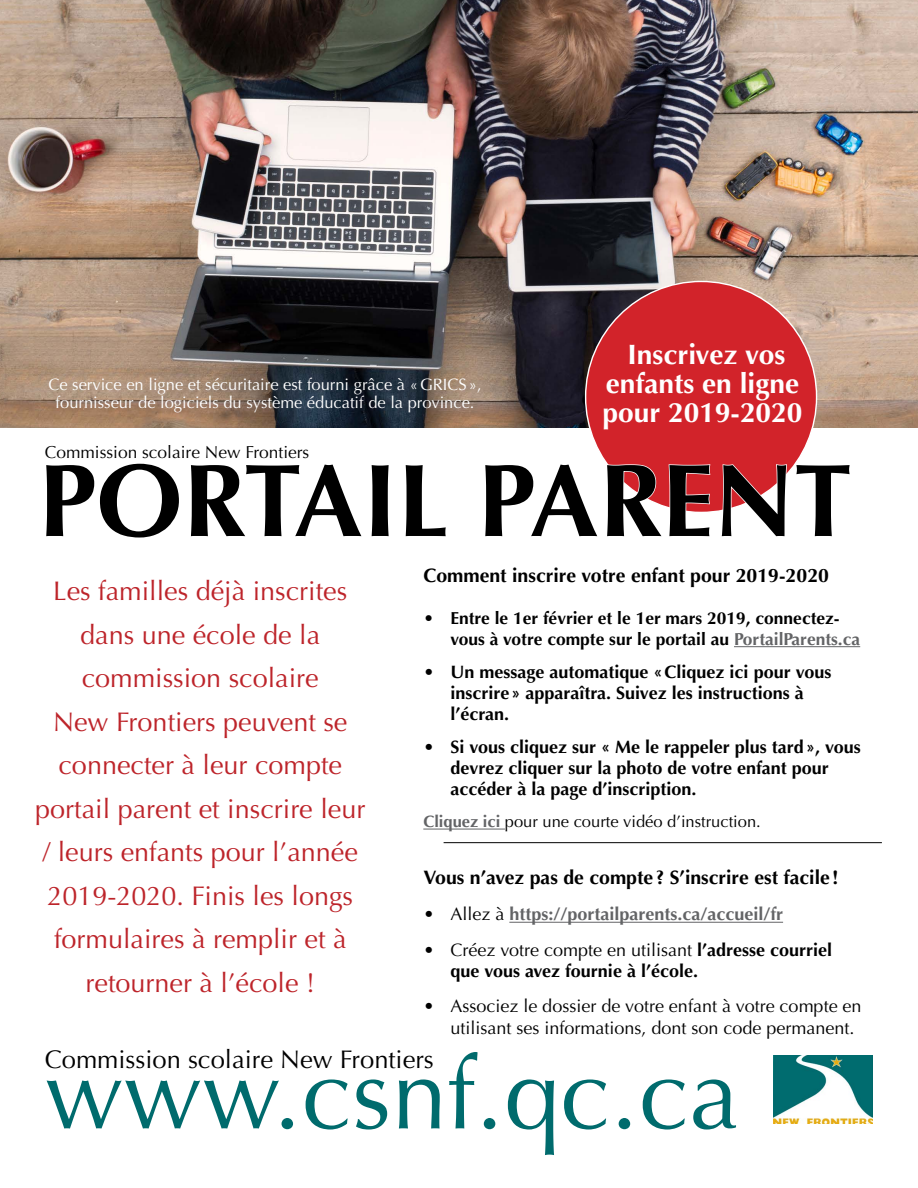
<style>
.page{position:relative;width:918px;height:1188px;background:#fff}
.page>*{position:absolute;margin:0;border:0;box-sizing:border-box;transform-origin:0 0}
.t1{font:700 103.5px "Optima";color:#000}
.t2{font:101.1px "Optima";color:#006b6d}
.t3{font:700 28.05px/29.2px "Optima";color:#fff;text-align:center}
.t4{font:27px/43.5px "Optima";color:#bd242a;text-align:center}
.t5{font:25.5px "Optima";color:#000}
.t6{font:700 19.5px "Optima";color:#000}
.t7{font:700 18px/21px "Optima";color:#000}
.t8{font:18px/21.6px "Optima";color:#000}
.t9{font:700 18px "Optima";color:#636466}
.t10{font:700 17.4px/21px "Optima";color:#000}
.t11{font:17.4px "Optima";color:#000}
.t12{font:16.5px/18px "Optima";color:#fff;text-align:center}
.t13{font:16.5px "Optima";color:#000}
.s1{color:#636466}
.s2{font-weight:700;color:#636466}
.s3{font-weight:400;color:#000}
.s4{font-weight:400}
</style>
<div class="page">
<img style="left:0;top:0;width:918px;height:427px">
<img style="left:773px;top:1056px;width:99px;height:68px">
<hr style="left:509px;top:922px;width:274px;height:1px;background:#636466">
<hr style="left:734px;top:646px;width:126px;height:1px;background:#636466">
<hr style="left:423px;top:829px;width:82px;height:1px;background:#636466">
<div style="left:586px;top:281px;width:231px;height:231px;background:#d2232a;border-radius:50%"></div>
<svg style="left:607px;top:463px;width:105px;height:49px"></svg>
<svg style="left:720px;top:464px;width:68px;height:47px"></svg>
<hr style="left:444px;top:842px;width:438px;height:1px;background:#000">
<h3 class="t3" style="left:603px;top:340px;width:202px">Inscrivez vos enfants en ligne pour 2019-2020</h3>
<h1 class="t1" style="left:39px;top:441px;width:814px">PORTAIL PARENT</h1>
<p class="t12" style="left:48px;top:375px;width:435px">Ce service en ligne et sécuritaire est fourni grâce à «GRICS », fournisseur de logiciels du système éducatif de la province.</p>
<p class="t11" style="left:45px;top:442px;width:266px">Commission scolaire New Frontiers</p>
<p class="t6" style="left:423px;top:564px;width:407px">Comment inscrire votre enfant pour 2019-2020</p>
<p class="t4" style="left:35px;top:570px;width:332px">Les familles déjà inscrites dans une école de la commission scolaire<br>New Frontiers peuvent se connecter à leur compte portail parent et inscrire leur / leurs enfants pour l’année<br>2019-2020. Finis les longs formulaires à remplir et à retourner à l’école !</p>
<p class="t10" style="left:450px;top:608px;width:411px;text-indent:-27px">• Entre le 1er février et le 1er mars 2019, connectez&shy;vous à votre compte sur le portail au <span class="s1">PortailParents.ca</span></p>
<p class="t7" style="left:450px;top:662px;width:383px;text-indent:-27px">• Un message automatique «Cliquez ici pour vous inscrire » apparaîtra. Suivez les instructions à l’écran.</p>
<p class="t7" style="left:450px;top:737px;width:412px;text-indent:-27px">• Si vous cliquez sur « Me le rappeler plus tard», vous devrez cliquer sur la photo de votre enfant pour accéder à la page d’inscription.</p>
<p class="t13" style="left:423px;top:812px;width:339px"><span class="s2">Cliquez ici</span> pour une courte vidéo d’instruction.</p>
<p class="t6" style="left:423px;top:866px;width:417px">Vous n’avez pas de compte ? S’inscrire est facile !</p>
<p class="t9" style="left:423px;top:904px;width:361px"><span class="s3">• Allez à</span> https://portailparents.ca/accueil/fr</p>
<p class="t7" style="left:450px;top:939px;width:383px;line-height:21.6px;text-indent:-27px"><span class="s4">• Créez votre compte en utilisant</span> l’adresse courriel que vous avez fournie à l’école.</p>
<p class="t8" style="left:450px;top:996px;width:413px;text-indent:-27px">• Associez le dossier de votre enfant à votre compte en utilisant ses informations, dont son code permanent.</p>
<h2 class="t2" style="left:45px;top:1035px;width:696px">www.csnf.qc.ca</h2>
<h3 class="t5" style="left:45px;top:1045px;width:391px">Commission scolaire New Frontiers</h3>
</div>
